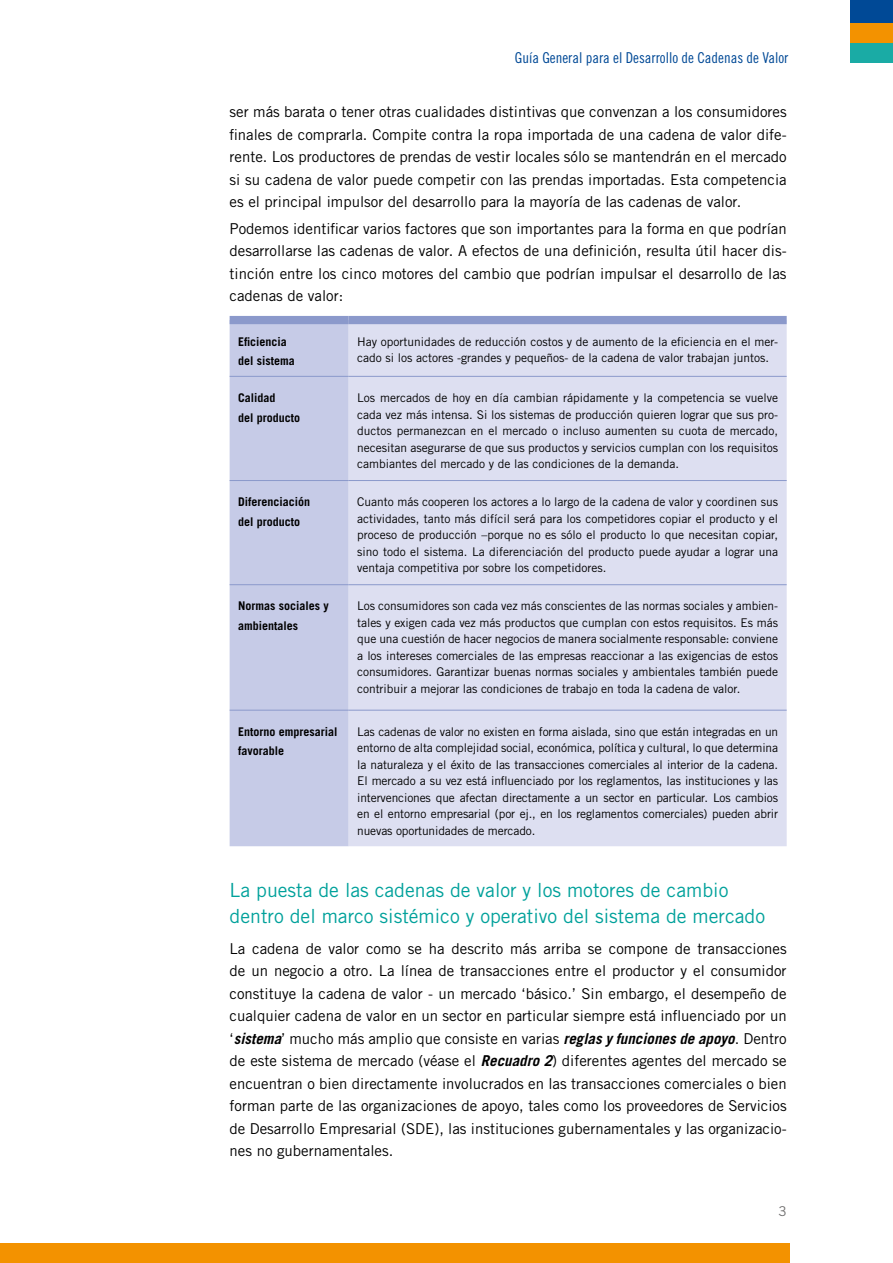
<style>
.page{position:relative;width:893px;height:1263px;background:#fff}
.page>*{position:absolute;margin:0;border:0;box-sizing:border-box;transform-origin:0 0}
.t1{font:19.5px/25.5px "Trade Gothic LT Std";color:#00a19b}
.t2{font:15px/22.5px "Trade Gothic LT Std";color:#000;text-align:justify}
.t3{font:15px "Trade Gothic LT Std Cn 18";color:#004996}
.t4{font:13.5px "Trade Gothic LT Std";color:#706f6f}
.t5{font:12px/16.5px "Trade Gothic LT Std";color:#000;text-align:justify}
.t6{font:700 12px/19.5px "Trade Gothic LT Std";color:#000}
.s1{font-weight:700;font-style:italic}
</style>
<div class="page">
<div style="left:0;top:1243px;width:790px;height:20px;background:#f39200"></div>
<div style="left:850px;top:43px;width:43px;height:20px;background:#1aaba5"></div>
<div style="left:850px;top:23px;width:43px;height:20px;background:#f39200"></div>
<div style="left:850px;top:0;width:43px;height:23px;background:#004996"></div>
<div style="left:230px;top:324px;width:119px;height:522px;background:#c6cbe7"></div>
<div style="left:349px;top:324px;width:438px;height:522px;background:#dddff1"></div>
<hr style="left:230px;top:376px;width:119px;height:1px;background:#8b99cb">
<hr style="left:349px;top:376px;width:438px;height:1px;background:#8b99cb">
<hr style="left:230px;top:584px;width:119px;height:1px;background:#8b99cb">
<hr style="left:349px;top:584px;width:438px;height:1px;background:#8b99cb">
<hr style="left:230px;top:710px;width:119px;height:1px;background:#8b99cb">
<hr style="left:349px;top:710px;width:438px;height:1px;background:#8b99cb">
<hr style="left:230px;top:480px;width:119px;height:1px;background:#8b99cb">
<hr style="left:349px;top:480px;width:438px;height:1px;background:#8b99cb">
<div style="left:230px;top:316px;width:119px;height:8px;background:#8b99cb"></div>
<div style="left:349px;top:316px;width:438px;height:8px;background:#8b99cb"></div>
<p class="t3" style="left:515px;top:49px;width:275px">Guía General para el Desarrollo de Cadenas de Valor</p>
<p class="t2" style="left:230px;top:100px;width:559px">ser más barata o tener otras cualidades distintivas que convenzan a los consumidores finales de comprarla. Compite contra la ropa importada de una cadena de valor dife&shy;rente. Los productores de prendas de vestir locales sólo se mantendrán en el mercado si su cadena de valor puede competir con las prendas importadas. Esta competencia es el principal impulsor del desarrollo para la mayoría de las cadenas de valor.</p>
<p class="t2" style="left:230px;top:217px;width:559px">Podemos identificar varios factores que son importantes para la forma en que podrían desarrollarse las cadenas de valor. A efectos de una definición, resulta útil hacer dis&shy;tinción entre los cinco motores del cambio que podrían impulsar el desarrollo de las cadenas de valor:</p>
<p class="t6" style="left:238px;top:331px;width:58px">Eficiencia del sistema</p>
<p class="t5" style="left:357px;top:333px;width:422px">Hay oportunidades de reducción costos y de aumento de la eficiencia en el mer&shy;cado si los actores -grandes y pequeños- de la cadena de valor trabajan juntos.</p>
<p class="t6" style="left:238px;top:388px;width:64px">Calidad<br>del producto</p>
<p class="t5" style="left:357px;top:389px;width:422px">Los mercados de hoy en día cambian rápidamente y la competencia se vuelve cada vez más intensa. Si los sistemas de producción quieren lograr que sus pro&shy;ductos permanezcan en el mercado o incluso aumenten su cuota de mercado, necesitan asegurarse de que sus productos y servicios cumplan con los requisitos cambiantes del mercado y de las condiciones de la demanda.</p>
<p class="t6" style="left:238px;top:492px;width:74px">Diferenciación del producto</p>
<p class="t5" style="left:357px;top:493px;width:422px">Cuanto más cooperen los actores a lo largo de la cadena de valor y coordinen sus actividades, tanto más difícil será para los competidores copiar el producto y el proceso de producción –porque no es sólo el producto lo que necesitan copiar, sino todo el sistema. La diferenciación del producto puede ayudar a lograr una ventaja competitiva por sobre los competidores.</p>
<p class="t6" style="left:238px;top:596px;width:92px">Normas sociales y ambientales</p>
<p class="t5" style="left:357px;top:598px;width:422px">Los consumidores son cada vez más conscientes de las normas sociales y ambien&shy;tales y exigen cada vez más productos que cumplan con estos requisitos. Es más que una cuestión de hacer negocios de manera socialmente responsable: conviene a los intereses comerciales de las empresas reaccionar a las exigencias de estos consumidores. Garantizar buenas normas sociales y ambientales también puede contribuir a mejorar las condiciones de trabajo en toda la cadena de valor.</p>
<p class="t6" style="left:238px;top:722px;width:101px">Entorno empresarial favorable</p>
<p class="t5" style="left:357px;top:723px;width:422px">Las cadenas de valor no existen en forma aislada, sino que están integradas en un entorno de alta complejidad social, económica, política y cultural, lo que determina la naturaleza y el éxito de las transacciones comerciales al interior de la cadena.<br>El mercado a su vez está influenciado por los reglamentos, las instituciones y las intervenciones que afectan directamente a un sector en particular. Los cambios en el entorno empresarial (por ej., en los reglamentos comerciales) pueden abrir nuevas oportunidades de mercado.</p>
<h1 class="t1" style="left:230px;top:877px;width:537px">La puesta de las cadenas de valor y los motores de cambio dentro del marco sistémico y operativo del sistema de mercado</h1>
<p class="t2" style="left:230px;top:937px;width:559px">La cadena de valor como se ha descrito más arriba se compone de transacciones de un negocio a otro. La línea de transacciones entre el productor y el consumidor constituye la cadena de valor - un mercado ‘básico.’ Sin embargo, el desempeño de cualquier cadena de valor en un sector en particular siempre está influenciado por un ‘<span class="s1">sistema</span>’ mucho más amplio que consiste en varias <span class="s1">reglas y funciones de apoyo</span>. Dentro de este sistema de mercado (véase el <span class="s1">Recuadro 2</span>) diferentes agentes del mercado se encuentran o bien directamente involucrados en las transacciones comerciales o bien forman parte de las organizaciones de apoyo, tales como los proveedores de Servicios de Desarrollo Empresarial (SDE), las instituciones gubernamentales y las organizacio&shy;nes no gubernamentales.</p>
<p class="t4" style="left:778px;top:1202px;width:10px">3</p>
</div>
